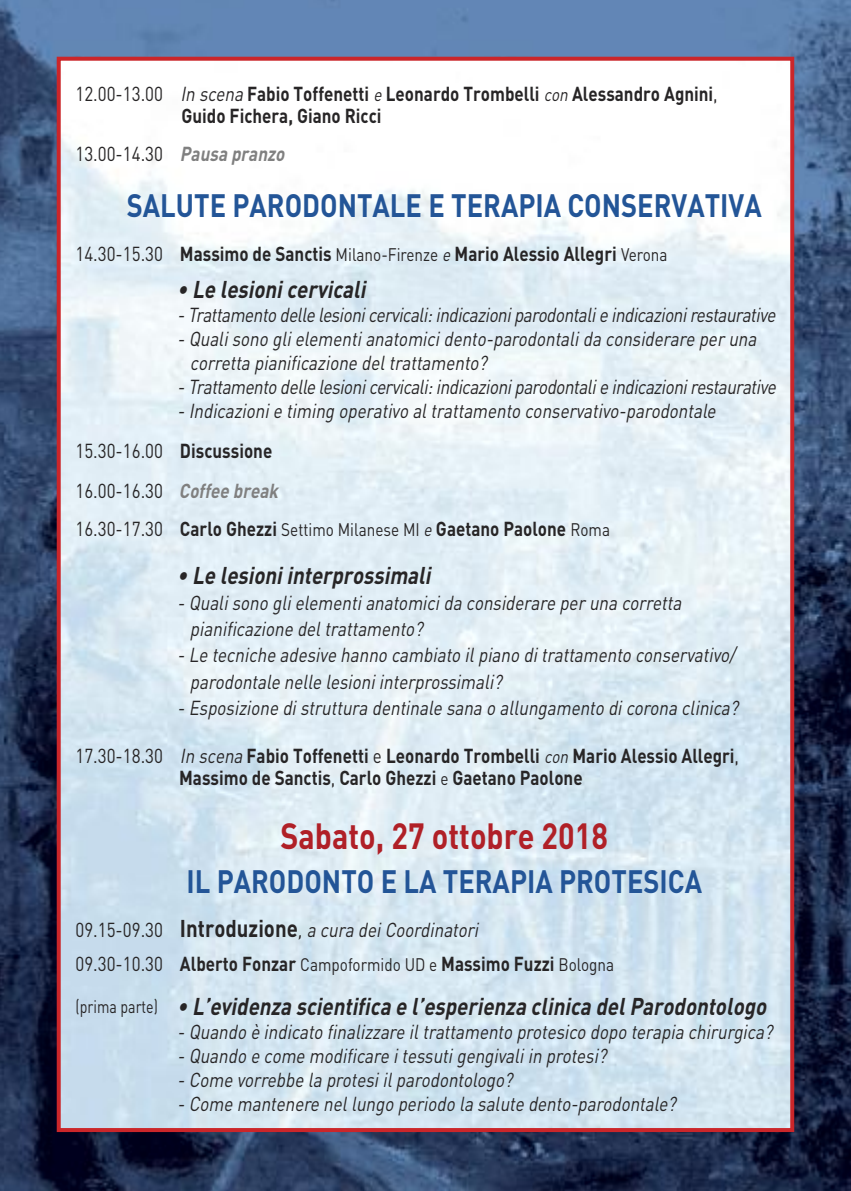
<style>
.page{position:relative;width:851px;height:1191px;background:#fff}
.page>*{position:absolute;margin:0;border:0;box-sizing:border-box;transform-origin:0 0}
.t1{font:36px "DIN Bold";color:#b02027;scale:.85 1}
.t2{font:32px "DIN Bold";color:#235597;scale:.85 1}
.t3{font:italic 24px "DIN Bold";color:#272526;scale:.85 1}
.t4{font:italic 20px/40px "DIN";color:#272526;scale:.85 1}
.t5{font:20px/22px "DIN Bold";color:#272526;scale:.85 1}
.t6{font:20px "DIN";color:#272526;scale:.85 1}
.t7{font:17.8px "DIN";color:#272526;scale:.79 1}
.s1{font-family:"DIN"}
.s2{font-family:"DIN";font-style:italic}
.s3{font-family:"DIN";font-style:italic;font-size:18px}
.s4{font-family:"DIN Bold";font-style:italic;color:#808080}
.s5{font-family:"DIN";font-size:18px}
.s6{font-style:normal}
.s7{font-family:"DIN Bold";font-style:normal}
.s8{font-family:"DIN Bold";color:#808080}
.s9{font-family:"DIN Bold";font-style:normal;font-size:24px}
</style>
<div class="page">
<img style="left:0;top:0;width:850px;height:1191px">
<img style="left:62px;top:62px;width:727px;height:1065px">
<div style="left:57px;top:57px;width:737px;height:1075px;border:4px solid #cb262a"></div>
<p class="t5" style="left:181px;top:82px;width:632px;text-indent:-106px"><span class="s1">12.00-13.00</span> <span class="s2">Inscena</span>Fabio Toffenetti <span class="s3">e</span>Leonardo Trombelli <span class="s3">con</span>Alessandro Agnini<span class="s1">,<br></span>Guido Fichera, Giano Ricci</p>
<p class="t6" style="left:75px;top:142px;width:252px">13.00-14.30 <span class="s4">Pausapranzo</span></p>
<h2 class="t2" style="left:127px;top:184px;width:748px">SALUTE PARODONTALE E TERAPIA CONSERVATIVA</h2>
<p class="t5" style="left:75px;top:242px;width:697px"><span class="s1">14.30-15.30</span> Massimo de Sanctis <span class="s5">Milano-Firenze</span> <span class="s3">e</span>Mario Alessio Allegri <span class="s5">Verona</span></p>
<p class="t3" style="left:177px;top:273px;width:229px">• Le lesioni cervicali</p>
<p class="t4" style="left:177px;top:295px;width:709px">- Trattamento delle lesioni cervicali: indicazioni parodontali e indicazioni restaurative</p>
<p class="t4" style="left:190px;top:327px;width:672px;line-height:24px;text-indent:-13px">- Quali sono gli elementi anatomici dento-parodontali da considerare per una corretta pianificazione del trattamento?</p>
<p class="t4" style="left:177px;top:367px;width:709px">- Trattamento delle lesioni cervicali: indicazioni parodontali e indicazioni restaurative</p>
<p class="t4" style="left:75px;top:391px;width:758px;text-indent:102px">- Indicazioni e timing operativo al trattamento conservativo-parodontale<br><span class="s6">15.30-16.00</span> <span class="s7">Discussione<br></span><span class="s6">16.00-16.30</span> <span class="s8">Coffeebreak</span></p>
<p class="t5" style="left:75px;top:516px;width:630px"><span class="s1">16.30-17.30</span> Carlo Ghezzi <span class="s5">Settimo Milanese MI</span> <span class="s3">e</span>Gaetano Paolone <span class="s5">Roma</span></p>
<p class="t3" style="left:177px;top:560px;width:305px">• Le lesioni interprossimali</p>
<p class="t4" style="left:190px;top:590px;width:583px;line-height:26px;text-indent:-13px">- Quali sono gli elementi anatomici da considerare per una corretta pianificazione del trattamento?</p>
<p class="t4" style="left:190px;top:642px;width:643px;line-height:26px;text-indent:-13px">- Le tecniche adesive hanno cambiato il piano di trattamento conservativo/ parodontale nelle lesioni interprossimali?</p>
<p class="t4" style="left:177px;top:687px;width:665px">- Esposizione di struttura dentinale sana o allungamento di corona clinica?</p>
<p class="t5" style="left:179px;top:743px;width:660px;text-indent:-104px"><span class="s1">17.30-18.30</span> <span class="s2">Inscena</span>Fabio Toffenetti <span class="s1">e</span> Leonardo Trombelli <span class="s3">con</span>Mario Alessio Allegri<span class="s1">,<br></span>Massimo de Sanctis<span class="s1">,</span> Carlo Ghezzi <span class="s5">e</span> Gaetano Paolone</p>
<h1 class="t1" style="left:280px;top:812px;width:387px">Sabato, 27 ottobre 2018</h1>
<h2 class="t2" style="left:186px;top:860px;width:608px">IL PARODONTO E LA TERAPIA PROTESICA</h2>
<p class="t4" style="left:75px;top:909px;width:479px"><span class="s6">09.15-09.30</span> <span class="s9">Introduzione</span>,acuradeiCoordinatori</p>
<p class="t5" style="left:75px;top:951px;width:635px"><span class="s1">09.30-10.30</span> Alberto Fonzar <span class="s5">Campoformido UD e</span> Massimo Fuzzi <span class="s5">Bologna</span></p>
<p class="t3" style="left:177px;top:991px;width:700px">• L’evidenza scientifica e l’esperienza clinica del Parodontologo</p>
<p class="t4" style="left:177px;top:1012px;width:705px">- Quando è indicato finalizzare il trattamento protesico dopo terapia chirurgica?</p>
<p class="t4" style="left:177px;top:1036px;width:510px">- Quando e come modificare i tessuti gengivali in protesi?</p>
<p class="t4" style="left:177px;top:1060px;width:400px">- Come vorrebbe la protesi il parodontologo?</p>
<p class="t4" style="left:177px;top:1084px;width:592px">- Come mantenere nel lungo periodo la salute dento-parodontale?</p>
<p class="t7" style="left:76px;top:996px;width:106px">(prima parte)</p>
</div>
